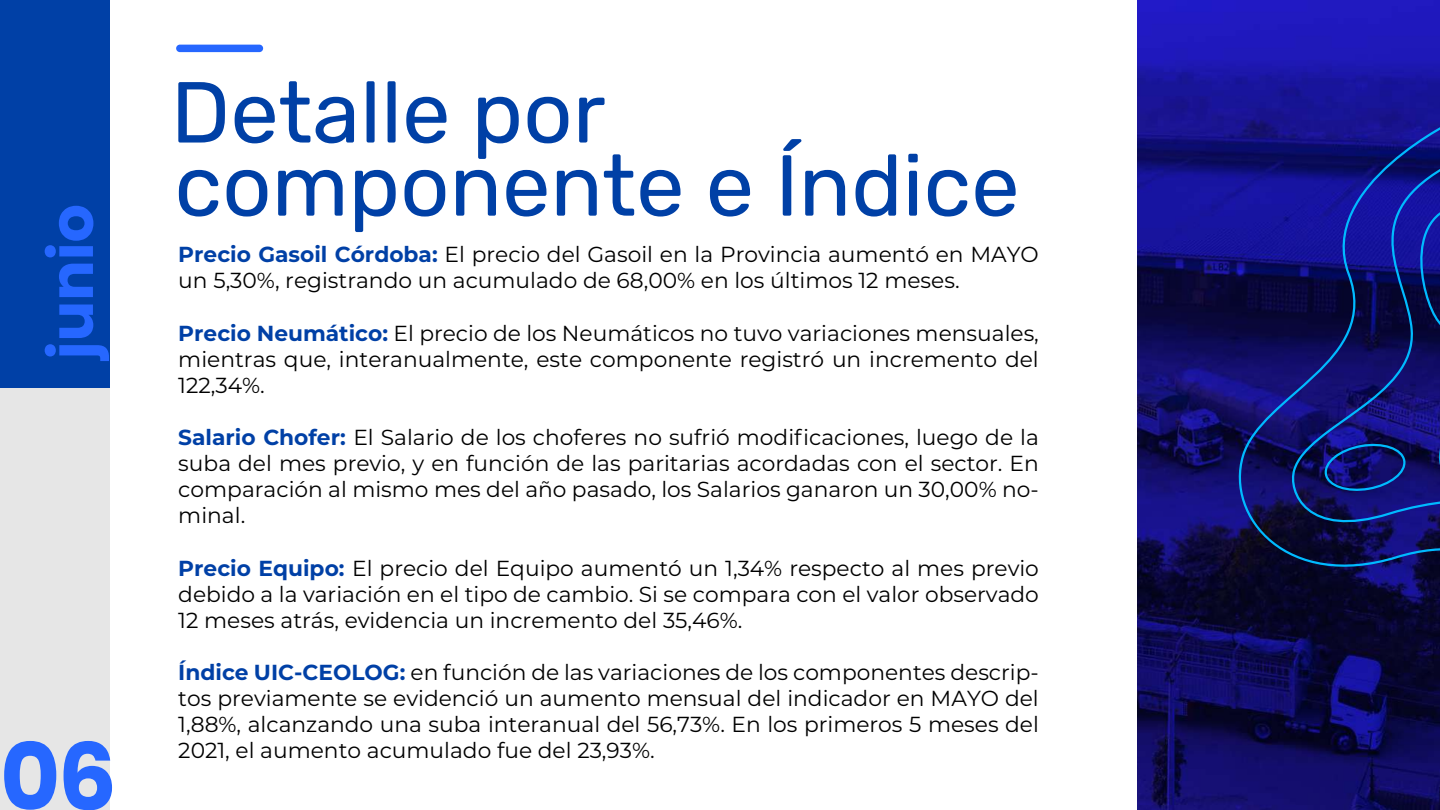
<style>
.page{position:relative;width:1440px;height:810px;background:#fff}
.page>*{position:absolute;margin:0;border:0;box-sizing:border-box;transform-origin:0 0}
.t1{font:700 92.7px "Poppins";color:#2667ff}
.t2{font:300 86.32px/73.1px "Rubik";color:#0040a6}
.t3{font:700 60.3px "Poppins";color:#2667ff}
.t4{font:21.75px/26.1px "Montserrat";color:#000;text-align:justify}
.s1{font-weight:700;color:#0040a6}
</style>
<div class="page">
<div style="left:0;top:385px;width:110px;height:425px;background:#e6e6e6"></div>
<div style="left:0;top:0;width:110px;height:388px;background:#0040a6"></div>
<div style="left:176px;top:45px;width:87px;height:7px;background:#2667ff;border-radius:4px"></div>
<img style="left:1138px;top:1px;width:302px;height:809px">
<svg style="left:1225px;top:117px;width:215px;height:477px"></svg>
<svg style="left:1288px;top:165px;width:152px;height:377px"></svg>
<svg style="left:1323px;top:198px;width:117px;height:306px"></svg>
<h3 class="t3" style="left:37px;top:359px;width:157px;rotate:-90deg">junio</h3>
<h1 class="t1" style="left:0;top:724px;width:118px">06</h1>
<h2 class="t2" style="left:171px;top:78px;width:850px">Detalle por componente e Índice</h2>
<p class="t4" style="left:178px;top:241px;width:862px"><span class="s1">Precio Gasoil Córdoba:</span> El precio del Gasoil en la Provincia aumentó en MAYO un 5,30%, registrando un acumulado de 68,00% en los últimos 12 meses.</p>
<p class="t4" style="left:178px;top:319px;width:862px"><span class="s1">Precio Neumático:</span> El precio de los Neumáticos no tuvo variaciones mensuales, mientras que, interanualmente, este componente registró un incremento del 122,34%.</p>
<p class="t4" style="left:178px;top:424px;width:862px"><span class="s1">Salario Chofer:</span> El Salario de los choferes no sufrió modificaciones, luego de la suba del mes previo, y en función de las paritarias acordadas con el sector. En comparación al mismo mes del año pasado, los Salarios ganaron un 30,00% no&shy;minal.</p>
<p class="t4" style="left:178px;top:554px;width:862px"><span class="s1">Precio Equipo:</span> El precio del Equipo aumentó un 1,34% respecto al mes previo debido a la variación en el tipo de cambio. Si se compara con el valor observado 12 meses atrás, evidencia un incremento del 35,46%.</p>
<p class="t4" style="left:178px;top:658px;width:862px"><span class="s1">Índice UIC-CEOLOG:</span> en función de las variaciones de los componentes descrip&shy;tos previamente se evidenció un aumento mensual del indicador en MAYO del 1,88%, alcanzando una suba interanual del 56,73%. En los primeros 5 meses del 2021, el aumento acumulado fue del 23,93%.</p>
</div>
